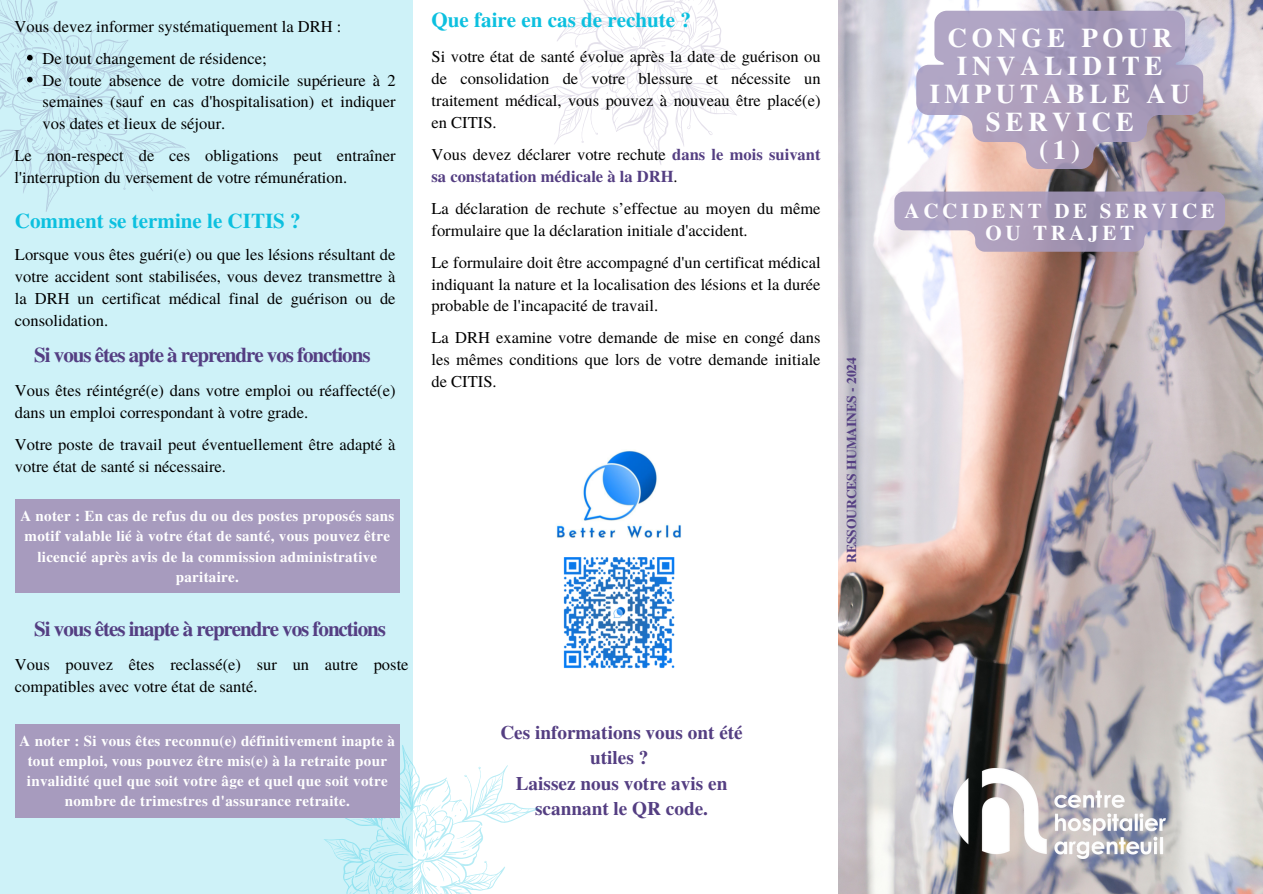
<style>
.page{position:relative;width:1263px;height:894px;background:#fff}
.page>*{position:absolute;margin:0;border:0;box-sizing:border-box;transform-origin:0 0}
.t1{font:700 27px/28.2px "Te X Gyre Termes";letter-spacing:.175em;color:#fefeff;text-align:center}
.t2{font:700 21px "Te X Gyre Termes";letter-spacing:-.05em;color:#543e82}
.t3{font:700 21px "Te X Gyre Termes";color:#0cc0df}
.t4{font:700 21px/21.3px "Te X Gyre Termes";letter-spacing:.175em;color:#fefeff;text-align:center}
.t5{font:700 19.2px/25.3px "Te X Gyre Termes";color:#543e82;text-align:center}
.t6{font:16.5px/21.9px "Te X Gyre Termes";color:#000;text-align:justify}
.t7{font:700 16.5px/21.9px "Te X Gyre Termes";color:#543e82}
.t8{font:700 15px/20.2px "Te X Gyre Termes";letter-spacing:.02em;color:#fff;text-align:center}
.t9{font:700 13.5px "Te X Gyre Termes";color:#543e82}
.s1{font-weight:400;color:#000}
</style>
<div class="page">
<svg style="left:521px;top:0;width:220px;height:165px"></svg>
<img style="left:556px;top:451px;width:125px;height:218px">
<div style="left:0;top:0;width:413px;height:893px;background:#cef2f8"></div>
<svg style="left:323px;top:745px;width:217px;height:148px"></svg>
<img style="left:838px;top:0;width:425px;height:893px">
<img style="left:954px;top:768px;width:211px;height:90px">
<svg style="left:916px;top:11px;width:287px;height:158px;fill:#aea0be"></svg>
<svg style="left:894px;top:191px;width:331px;height:61px"></svg>
<svg style="left:0;top:0;width:186px;height:212px"></svg>
<div style="left:15px;top:499px;width:385px;height:93px;background:#a79bbe"></div>
<div style="left:15px;top:724px;width:385px;height:93px;background:#a79bbe"></div>
<h5 class="t6" style="left:15px;top:14px;width:328px">Vous devez informer systématiquement la DRH :</h5>
<h3 class="t6" style="left:43px;top:46px;width:226px">De tout changement de résidence;</h3>
<h5 class="t6" style="left:43px;top:68px;width:354px">De toute absence de votre domicile supérieure à 2 semaines (sauf en cas d'hospitalisation) et indiquer vos dates et lieux de séjour.</h5>
<h5 class="t6" style="left:15px;top:144px;width:383px">Le non-respect de ces obligations peut entraîner l'interruption du versement de votre rémunération.</h5>
<p class="t3" style="left:15px;top:205px;width:287px">Comment se termine le CITIS ?</p>
<h3 class="t6" style="left:15px;top:243px;width:382px">Lorsque vous êtes guéri(e) ou que les lésions résultant de votre accident sont stabilisées, vous devez transmettre à la DRH un certificat médical final de guérison ou de consolidation.</h3>
<h5 class="t2" style="left:34px;top:338px;width:338px">Si vous êtes apte à reprendre vos fonctions</h5>
<p class="t6" style="left:15px;top:379px;width:382px">Vous êtes réintégré(e) dans votre emploi ou réaffecté(e) dans un emploi correspondant à votre grade.</p>
<h3 class="t6" style="left:15px;top:432px;width:382px">Votre poste de travail peut éventuellement être adapté à votre état de santé si nécessaire.</h3>
<h5 class="t8" style="left:20px;top:505px;width:375px">A noter : En cas de refus du ou des postes proposés sans motif valable lié à votre état de santé, vous pouvez être licencié après avis de la commission administrative paritaire.</h5>
<p class="t2" style="left:34px;top:612px;width:353px">Si vous êtes inapte à reprendre vos fonctions</p>
<h5 class="t6" style="left:15px;top:652px;width:395px">Vous pouvez êtes reclassé(e) sur un autre poste compatibles avec votre état de santé.</h5>
<h5 class="t8" style="left:20px;top:729px;width:377px">A noter : Si vous êtes reconnu(e) définitivement inapte à tout emploi, vous pouvez être mis(e) à la retraite pour invalidité quel que soit votre âge et quel que soit votre nombre de trimestres d'assurance retraite.</h5>
<h5 class="t3" style="left:432px;top:4px;width:261px">Que faire en cas de rechute ?</h5>
<h5 class="t6" style="left:432px;top:45px;width:391px">Si votre état de santé évolue après la date de guérison ou de consolidation de votre blessure et nécessite un traitement médical, vous pouvez à nouveau être placé(e) en CITIS.</h5>
<p class="t7" style="left:432px;top:143px;width:391px"><span class="s1">Vous devez déclarer votre rechute</span> dans le mois suivant sa constatation médicale à la DRH<span class="s1">.</span></p>
<h3 class="t6" style="left:432px;top:196px;width:391px">La déclaration de rechute s’effectue au moyen du même formulaire que la déclaration initiale d'accident.</h3>
<p class="t6" style="left:432px;top:250px;width:391px">Le formulaire doit être accompagné d'un certificat médical indiquant la nature et la localisation des lésions et la durée probable de l'incapacité de travail.</p>
<p class="t6" style="left:432px;top:326px;width:391px">La DRH examine votre demande de mise en congé dans les mêmes conditions que lors de votre demande initiale de CITIS.</p>
<h5 class="t5" style="left:500px;top:718px;width:244px">Ces informations vous ont été utiles ?<br>Laissez nous votre avis en scannant le QR code.</h5>
<h1 class="t9" style="left:841px;top:563px;width:207px;rotate:-90deg">RESSOURCES HUMAINES - 2024</h1>
<h5 class="t1" style="left:929px;top:22px;width:262px">CONGE POUR<br>INVALIDITE<br>IMPUTABLE AU<br>SERVICE<br>(1)</h5>
<h3 class="t4" style="left:904px;top:199px;width:312px">ACCIDENT DE SERVICE<br>OU TRAJET</h3>
</div>
